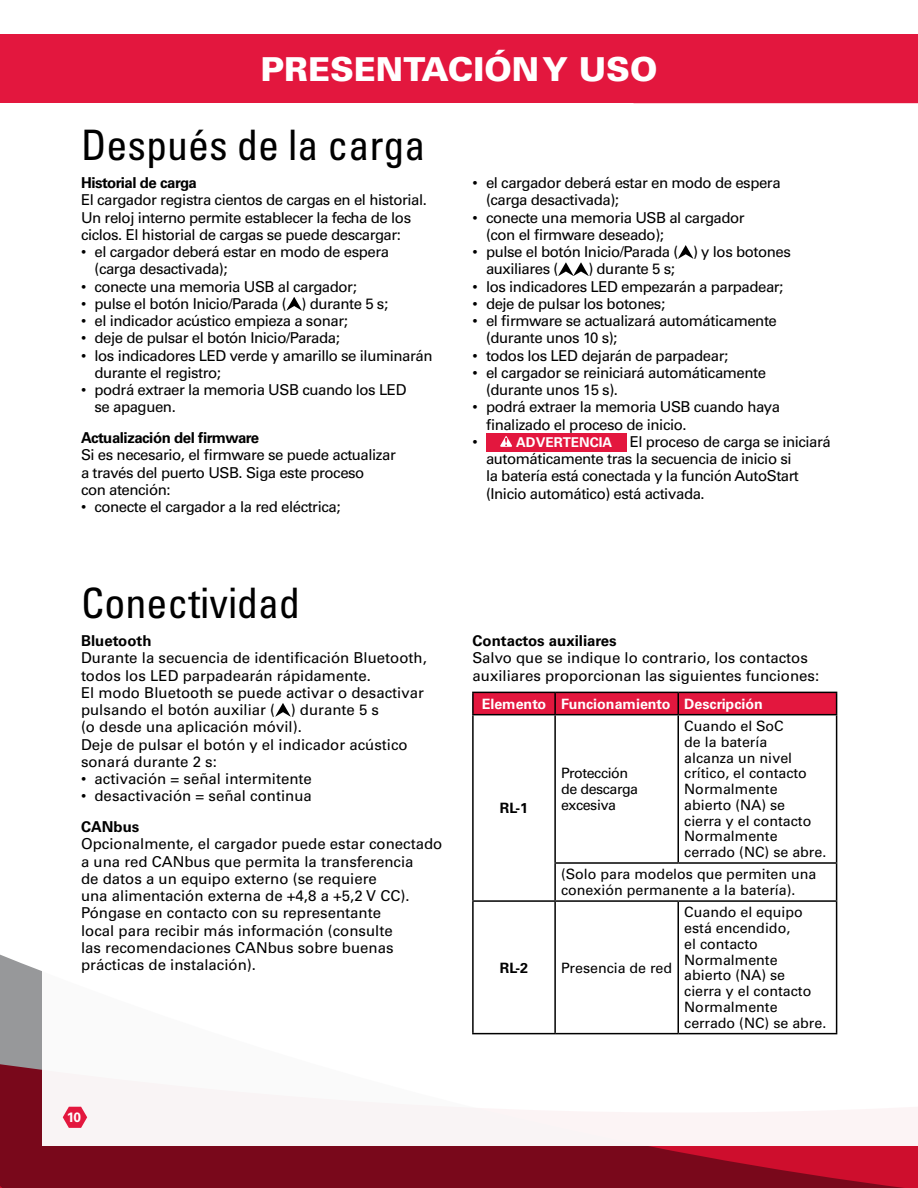
<style>
.page{position:relative;width:918px;height:1188px;background:#fff}
.page>*{position:absolute;margin:0;border:0;box-sizing:border-box;transform-origin:0 0}
.Labels{font:condensed 42px "Univers LT Pro";color:#000}
.t1{font:900 33px "Univers LT Pro 75";color:#fff}
.Labels-2{font:15px/17.2px "Univers LT Pro 55 Roman";letter-spacing:-.03em;color:#000}
.Labels-3{font:15px/17.2px "Univers LT Pro 55 Roman";color:#000}
.Labels-4{font:700 15px "Univers LT Pro 65";letter-spacing:-.03em;color:#000}
.Labels-5{font:700 15px "Univers LT Pro 65";color:#000}
.t2{font:15px "Univers";color:#000}
.Labels-6{font:14.25px/15.8px "Univers LT Std";color:#000}
.Labels-7{font:700 14.25px "Univers LT Std";color:#fff}
.Labels-8{font:14.25px/15.8px "Univers LT Std";letter-spacing:-.03em;color:#000}
.Labels-9{font:700 14.25px "Univers LT Std";color:#000}
.t3{font:700 13.5px "Univers LT Pro 65";color:#fff}
.s1{font-family:"Univers"}
</style>
<div class="page">
<svg style="left:0;top:954px;width:918px;height:234px;background:#88182b"></svg>
<div style="left:42px;top:857px;width:876px;height:289px;background:#fff"></div>
<div style="left:0;top:35px;width:918px;height:68px;background:#e3173e"></div>
<svg style="left:275px;top:703px;width:16px;height:14px"></svg>
<hr style="left:472px;top:715px;width:2px;height:148px;background:#000">
<hr style="left:554px;top:715px;width:2px;height:147px;background:#000">
<hr style="left:677px;top:715px;width:2px;height:147px;background:#000">
<hr style="left:836px;top:715px;width:1px;height:147px;background:#000">
<hr style="left:472px;top:863px;width:2px;height:37px;background:#000">
<hr style="left:554px;top:862px;width:124px;height:2px;background:#000">
<hr style="left:554px;top:864px;width:2px;height:36px;background:#000">
<hr style="left:678px;top:862px;width:159px;height:2px;background:#000">
<hr style="left:836px;top:864px;width:1px;height:36px;background:#000">
<hr style="left:472px;top:900px;width:83px;height:2px;background:#000">
<hr style="left:472px;top:902px;width:2px;height:131px;background:#000">
<hr style="left:555px;top:900px;width:123px;height:2px;background:#000">
<hr style="left:554px;top:902px;width:2px;height:131px;background:#000">
<hr style="left:678px;top:900px;width:159px;height:2px;background:#000">
<hr style="left:677px;top:902px;width:2px;height:131px;background:#000">
<hr style="left:836px;top:902px;width:1px;height:131px;background:#000">
<hr style="left:472px;top:1033px;width:83px;height:1px;background:#000">
<hr style="left:555px;top:1033px;width:123px;height:1px;background:#000">
<hr style="left:678px;top:1033px;width:159px;height:1px;background:#000">
<hr style="left:472px;top:692px;width:83px;height:1px;background:#000">
<hr style="left:472px;top:693px;width:2px;height:21px;background:#000">
<svg style="left:473px;top:692px;width:364px;height:22px;background:#d41539"></svg>
<hr style="left:472px;top:714px;width:83px;height:1px;background:#000">
<hr style="left:555px;top:714px;width:123px;height:1px;background:#000">
<hr style="left:678px;top:714px;width:159px;height:1px;background:#000">
<svg style="left:286px;top:297px;width:16px;height:13px"></svg>
<svg style="left:678px;top:245px;width:15px;height:14px"></svg>
<svg style="left:558px;top:263px;width:31px;height:13px"></svg>
<div style="left:486px;top:433px;width:140px;height:18px;background:#e3173e"></div>
<svg style="left:500px;top:436px;width:12px;height:11px"></svg>
<svg style="left:63px;top:1107px;width:24px;height:21px"></svg>
<p class="t1" style="left:260px;top:47px;width:399px">PRESENTACIÓN Y USO</p>
<p class="Labels" style="left:81px;top:118px;width:346px">Después de la carga</p>
<p class="Labels-4" style="left:81px;top:172px;width:117px">Historial de carga</p>
<p class="Labels-2" style="left:81px;top:191px;width:348px">El cargador registra cientos de cargas en el historial.<br>Un reloj interno permite establecer la fecha de los ciclos. El historial de cargas se puede descargar:</p>
<p class="Labels-2" style="left:94px;top:243px;width:296px;text-indent:-14px"><span class="s1">•</span> el cargador deberá estar en modo de espera (carga desactivada);</p>
<p class="Labels-2" style="left:81px;top:277px;width:277px"><span class="s1">•</span> conecte una memoria USB al cargador;</p>
<p class="Labels-2" style="left:81px;top:294px;width:309px"><span class="s1">•</span> pulse el botón Inicio/Parada ( ) durante 5 s;</p>
<p class="Labels-2" style="left:81px;top:312px;width:268px"><span class="s1">•</span> el indicador acústico empieza a sonar;</p>
<p class="Labels-2" style="left:81px;top:329px;width:260px"><span class="s1">•</span> deje de pulsar el botón Inicio/Parada;</p>
<p class="Labels-2" style="left:94px;top:346px;width:340px;text-indent:-14px"><span class="s1">•</span> los indicadores LED verde y amarillo se iluminarán durante el registro;</p>
<p class="Labels-2" style="left:94px;top:381px;width:314px;text-indent:-14px"><span class="s1">•</span> podrá extraer la memoria USB cuando los LED se apaguen.</p>
<p class="Labels-4" style="left:81px;top:427px;width:180px">Actualización del firmware</p>
<p class="Labels-2" style="left:81px;top:446px;width:316px">Si es necesario, el firmware se puede actualizar a través del puerto USB. Siga este proceso<br>con atención:</p>
<p class="Labels-2" style="left:81px;top:498px;width:261px"><span class="s1">•</span> conecte el cargador a la red eléctrica;</p>
<p class="Labels" style="left:81px;top:576px;width:221px">Conectividad</p>
<p class="Labels-5" style="left:81px;top:630px;width:72px">Bluetooth</p>
<p class="Labels-3" style="left:81px;top:649px;width:347px">Durante la secuencia de identificación Bluetooth, todos los LED parpadearán rápidamente.</p>
<p class="Labels-3" style="left:81px;top:683px;width:345px">El modo Bluetooth se puede activar o desactivar pulsando el botón auxiliar ( ) durante 5 s<br>(o desde una aplicación móvil).</p>
<p class="Labels-3" style="left:81px;top:735px;width:328px">Deje de pulsar el botón y el indicador acústico sonará durante 2 s:</p>
<p class="Labels-3" style="left:81px;top:769px;width:232px"><span class="s1">•</span> activación = señal intermitente</p>
<p class="Labels-3" style="left:81px;top:787px;width:232px"><span class="s1">•</span> desactivación = señal continua</p>
<p class="Labels-4" style="left:81px;top:816px;width:60px">CANbus</p>
<p class="Labels-3" style="left:81px;top:835px;width:363px">Opcionalmente, el cargador puede estar conectado a una red CANbus que permita la transferencia<br>de datos a un equipo externo (se requiere<br>una alimentación externa de +4,8 a +5,2 V CC).</p>
<p class="Labels-3" style="left:81px;top:904px;width:314px">Póngase en contacto con su representante local para recibir más información (consulte las recomendaciones CANbus sobre buenas prácticas de instalación).</p>
<p class="Labels-2" style="left:486px;top:174px;width:296px;text-indent:-14px"><span class="s1">•</span> el cargador deberá estar en modo de espera (carga desactivada);</p>
<p class="Labels-2" style="left:486px;top:208px;width:260px;text-indent:-14px"><span class="s1">•</span> conecte una memoria USB al cargador (con el firmware deseado);</p>
<p class="Labels-2" style="left:486px;top:243px;width:306px;text-indent:-14px"><span class="s1">•</span> pulse el botón Inicio/Parada ( ) y los botones auxiliares (</p>
<p class="Labels-2" style="left:588px;top:260px;width:88px">) durante 5 s;</p>
<p class="Labels-2" style="left:472px;top:277px;width:312px"><span class="s1">•</span> los indicadores LED empezarán a parpadear;</p>
<p class="Labels-2" style="left:472px;top:294px;width:194px"><span class="s1">•</span> deje de pulsar los botones;</p>
<p class="Labels-2" style="left:486px;top:312px;width:292px;text-indent:-14px"><span class="s1">•</span> el firmware se actualizará automáticamente (durante unos 10 s);</p>
<p class="Labels-2" style="left:472px;top:346px;width:257px"><span class="s1">•</span> todos los LED dejarán de parpadear;</p>
<p class="Labels-2" style="left:486px;top:363px;width:282px;text-indent:-14px"><span class="s1">•</span> el cargador se reiniciará automáticamente (durante unos 15 s).</p>
<p class="Labels-2" style="left:486px;top:398px;width:296px;text-indent:-14px"><span class="s1">•</span> podrá extraer la memoria USB cuando haya finalizado el proceso de inicio.</p>
<p class="t2" style="left:472px;top:432px;width:7px">•</p>
<p class="t3" style="left:516px;top:433px;width:97px">ADVERTENCIA</p>
<p class="Labels-2" style="left:486px;top:432px;width:346px;text-indent:144px">El proceso de carga se iniciará automáticamente tras la secuencia de inicio si<br>la batería está conectada y la función AutoStart (Inicio automático) está activada.</p>
<p class="Labels-5" style="left:472px;top:630px;width:146px">Contactos auxiliares</p>
<p class="Labels-3" style="left:472px;top:649px;width:348px">Salvo que se indique lo contrario, los contactos auxiliares proporcionan las siguientes funciones:</p>
<p class="Labels-7" style="left:482px;top:695px;width:66px">Elemento</p>
<p class="Labels-7" style="left:561px;top:695px;width:111px">Funcionamiento</p>
<p class="Labels-7" style="left:684px;top:695px;width:80px">Descripción</p>
<p class="Labels-9" style="left:500px;top:800px;width:30px">RL-1</p>
<p class="Labels-6" style="left:684px;top:718px;width:144px">Cuando el SoC<br>de la batería<br>alcanza un nivel crítico, el contacto<br>Normalmente abierto (NA) se cierra y el contacto<br>Normalmente cerrado (NC) se abre.</p>
<p class="Labels-6" style="left:561px;top:866px;width:257px">(Solo para modelos que permiten una conexión permanente a la batería).</p>
<p class="Labels-8" style="left:561px;top:765px;width:79px">Protección de descarga excesiva</p>
<p class="Labels-9" style="left:500px;top:959px;width:30px">RL-2</p>
<p class="Labels-6" style="left:561px;top:960px;width:113px">Presencia de red</p>
<p class="Labels-6" style="left:684px;top:905px;width:144px">Cuando el equipo está encendido,<br>el contacto<br>Normalmente abierto (NA) se cierra y el contacto<br>Normalmente cerrado (NC) se abre.</p>
<p class="t3" style="left:67px;top:1108px;width:16px">10</p>
</div>
